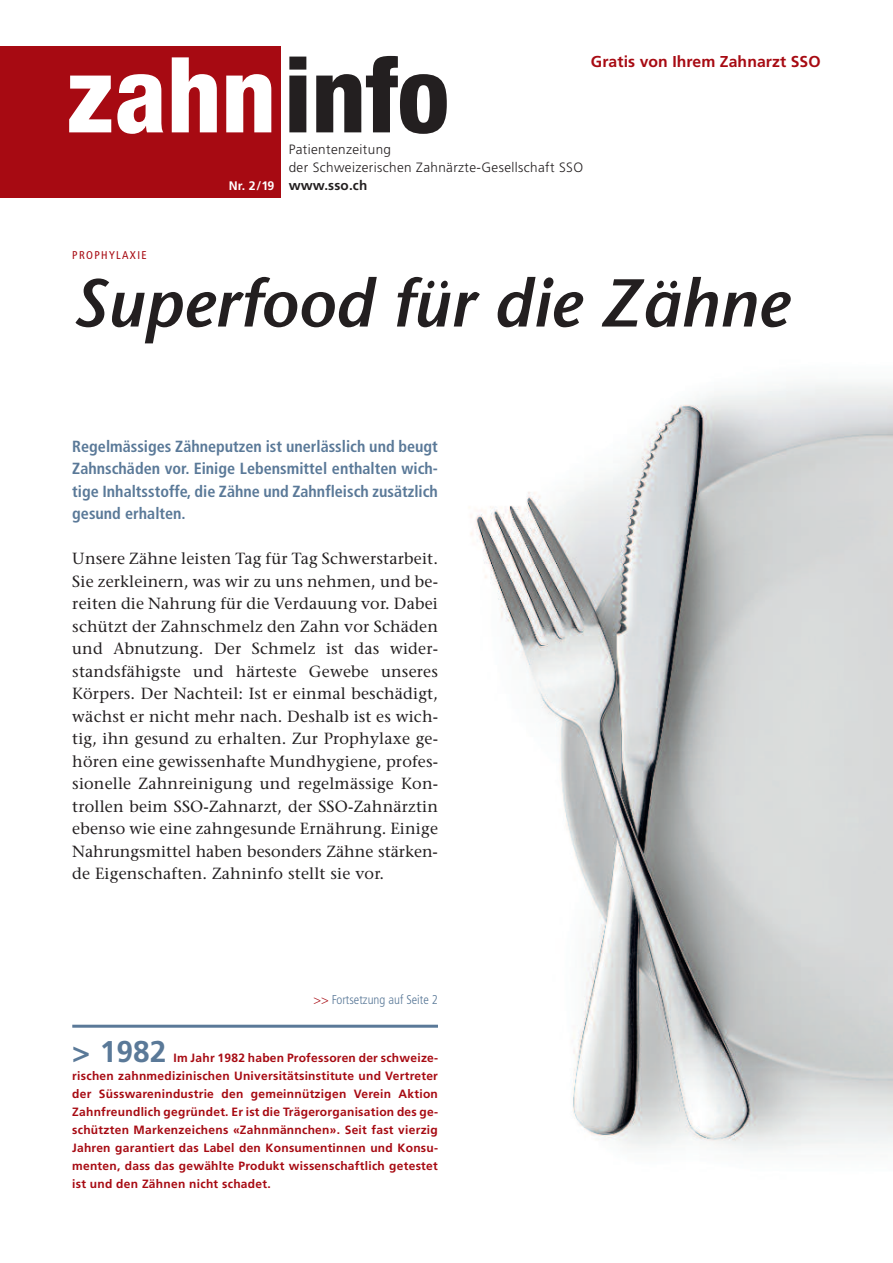
<style>
.page{position:relative;width:893px;height:1263px;background:#fff}
.page>*{position:absolute;margin:0;border:0;box-sizing:border-box;transform-origin:0 0}
.t1{font:800 condensed 105px "Helvetica Neue LT Std";color:#fff}
.t2{font:italic 600 67.5px "Stone Sans";color:#231f20}
.t3{font:700 30px "Frutiger";color:#5a7998}
.t4{font:16.2px/22.5px "Stone Serif";letter-spacing:.01em;color:#231f20;text-align:justify}
.t5{font:700 condensed 16.2px/22.5px "Frutiger";color:#5a7998;text-align:justify}
.t6{font:700 15.75px "Frutiger";letter-spacing:.005em;color:#a70a12}
.t7{font:300 13.5px/18px "Frutiger";letter-spacing:.03em;color:#231f20}
.t8{font:700 13.5px "Frutiger";letter-spacing:.01em;color:#231f20}
.t9{font:300 condensed 12.75px "Frutiger";color:#5a7998}
.t10{font:700 12.3px "Frutiger";color:#fff}
.t11{font:700 12px/18px "Frutiger";letter-spacing:.02em;color:#a70a12;text-align:justify}
.t12{font:condensed 11.25px "Frutiger";letter-spacing:.12em;color:#a70a12}
.s1{color:#231f20}
.s2{color:#a70a12}
</style>
<div class="page">
<img style="left:469px;top:383px;width:424px;height:769px">
<div style="left:0;top:47px;width:281px;height:151px;background:#a70a12"></div>
<hr style="left:72px;top:1025px;width:366px;height:3px;background:#5a7998">
<h1 class="t1" style="left:66px;top:57px;width:385px">zahn<span class="s1">info</span></h1>
<p class="t7" style="left:289px;top:141px;width:296px">Patientenzeitung<br>der Schweizerischen Zahnärzte-Gesellschaft SSO</p>
<p class="t8" style="left:289px;top:180px;width:80px">www.sso.ch</p>
<p class="t10" style="left:229px;top:180px;width:47px">Nr. 2/19</p>
<p class="t6" style="left:591px;top:55px;width:231px">Gratis von Ihrem Zahnarzt SSO</p>
<p class="t12" style="left:72px;top:251px;width:76px">PROPHYLAXIE</p>
<h2 class="t2" style="left:72px;top:277px;width:717px">Superfood für die Zähne</h2>
<p class="t5" style="left:72px;top:436px;width:367px">Regelmässiges Zähneputzen ist unerlässlich und beugt Zahnschäden vor. Einige Lebensmittel enthalten wich&shy;tige Inhaltsstoffe, die Zähne und Zahnfleisch zusätzlich gesund erhalten.</p>
<p class="t4" style="left:72px;top:549px;width:367px">Unsere Zähne leisten Tag für Tag Schwerstarbeit.<br>Sie zerkleinern, was wir zu uns nehmen, und be&shy;reiten die Nahrung für die Verdauung vor. Dabei schützt der Zahnschmelz den Zahn vor Schäden und Abnutzung. Der Schmelz ist das wider&shy;standsfähigste und härteste Gewebe unseres Körpers. Der Nachteil: Ist er einmal beschädigt, wächst er nicht mehr nach. Deshalb ist es wich&shy;tig, ihn gesund zu erhalten. Zur Prophylaxe ge&shy;hören eine gewissenhafte Mundhygiene, profes&shy;sionelle Zahnreinigung und regelmässige Kon&shy;trollen beim SSO-Zahnarzt, der SSO-Zahnärztin ebenso wie eine zahngesunde Ernährung. Einige Nahrungsmittel haben besonders Zähne stärken&shy;de Eigenschaften. Zahninfo stellt sie vor.</p>
<p class="t9" style="left:313px;top:994px;width:126px"><span class="s2">&gt;&gt;</span> Fortsetzung auf Seite 2</p>
<h3 class="t3" style="left:72px;top:1039px;width:96px">&gt; 1982</h3>
<p class="t11" style="left:72px;top:1050px;width:368px;text-indent:101px">Im Jahr 1982 haben Professoren der schweize&shy;rischen zahnmedizinischen Universitätsinstitute und Vertreter der Süsswarenindustrie den gemeinnützigen Verein Aktion Zahnfreundlich gegründet. Er ist die Trägerorganisation des ge&shy;schützten Markenzeichens «Zahnmännchen». Seit fast vierzig Jahren garantiert das Label den Konsumentinnen und Konsu&shy;menten, dass das gewählte Produkt wissenschaftlich getestet ist und den Zähnen nicht schadet.</p>
</div>
